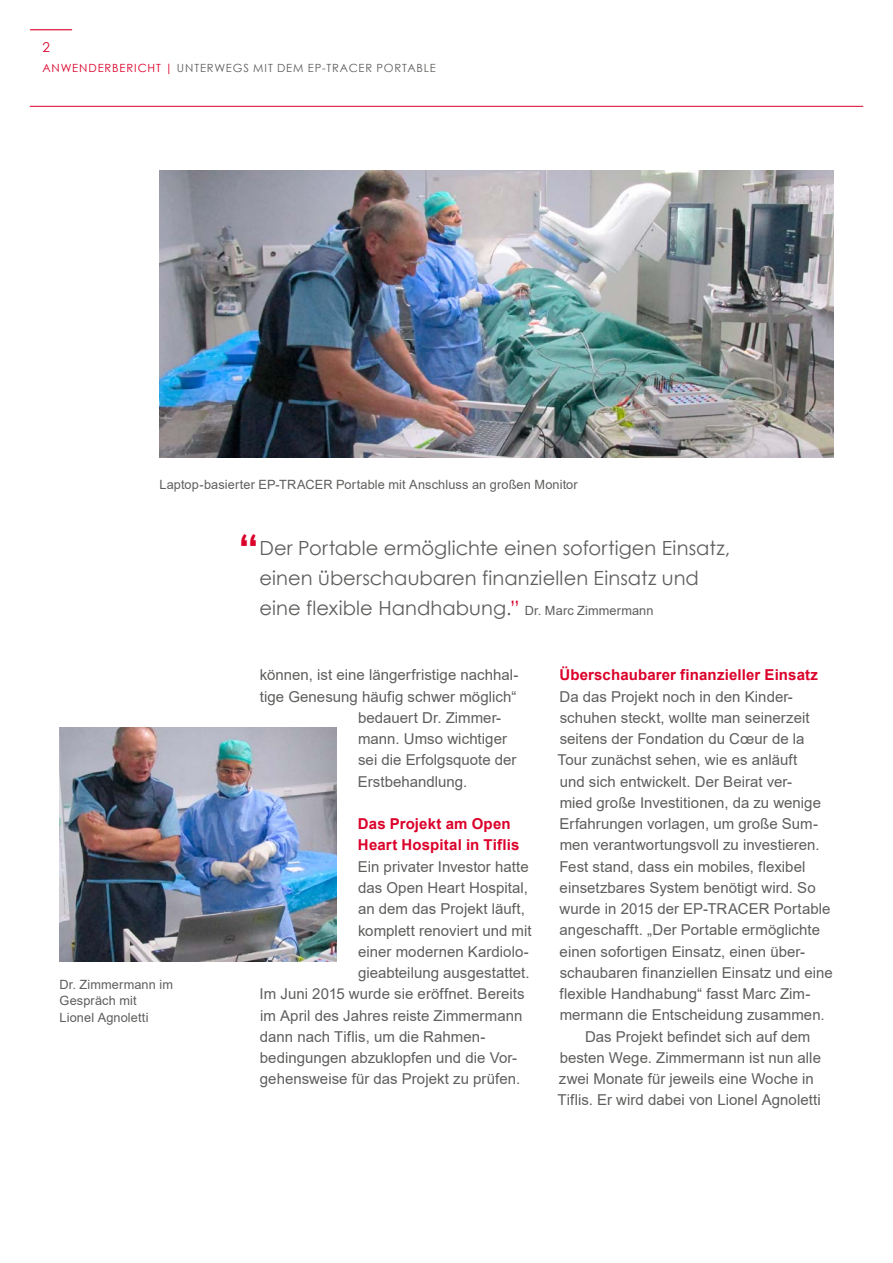
<style>
.page{position:relative;width:893px;height:1263px;background:#fff}
.page>*{position:absolute;margin:0;border:0;box-sizing:border-box;transform-origin:0 0}
.t1{font:700 45px "Century Gothic";color:#db012a}
.t2{font:19.5px/30px "Century Gothic";letter-spacing:.005em;color:#5e5e5d}
.t3{font:15px "Arial";letter-spacing:.005em;color:#5e5e5d}
.t4{font:700 15px/21px "Arial";letter-spacing:.01em;color:#db012a}
.t5{font:13.5px "Century Gothic";color:#db012a}
.t6{font:12.75px/16.5px "Arial";letter-spacing:.01em;color:#5e5e5d}
.t7{font:11.25px "Century Gothic";letter-spacing:.075em;color:#5e5e5d}
.s1{color:#db012a}
.s2{font-family:"Arial";font-size:12.75px}
</style>
<div class="page">
<hr style="left:30px;top:106px;width:833px;height:1px;background:#db012a">
<hr style="left:30px;top:29px;width:42px;height:1px;background:#db012a">
<img style="left:60px;top:727px;width:276px;height:234px">
<img style="left:159px;top:170px;width:674px;height:287px">
<p class="t5" style="left:43px;top:38px;width:9px">2</p>
<p class="t7" style="left:43px;top:60px;width:395px"><span class="s1">ANWENDERBERICHT |</span> UNTERWEGS MIT DEM EP-TRACER PORTABLE</p>
<p class="t6" style="left:159px;top:476px;width:420px">Laptop-basierter EP-TRACER Portable mit Anschluss an großen Monitor</p>
<p class="t6" style="left:60px;top:976px;width:115px">Dr. Zimmermann im<br>Gespräch mit<br>Lionel Agnoletti</p>
<h1 class="t1" style="left:238px;top:517px;width:23px">“</h1>
<h2 class="t2" style="left:259px;top:532px;width:472px">Der Portable ermöglichte einen sofortigen Einsatz, einen überschaubaren finanziellen Einsatz und eine flexible Handhabung.<span class="s1">”</span> <span class="s2">Dr. Marc Zimmermann</span></h2>
<p class="t3" style="left:260px;top:665px;width:260px">können, ist eine längerfristige nachhal-</p>
<p class="t3" style="left:260px;top:686px;width:258px">tige Genesung häufig schwer möglich“</p>
<p class="t3" style="left:358px;top:707px;width:145px">bedauert Dr. Zimmer-</p>
<p class="t3" style="left:358px;top:728px;width:151px">mann. Umso wichtiger</p>
<p class="t3" style="left:358px;top:750px;width:160px">sei die Erfolgsquote der</p>
<p class="t3" style="left:358px;top:771px;width:111px">Erstbehandlung.</p>
<p class="t4" style="left:358px;top:814px;width:163px">Das Projekt am Open<br>Heart Hospital in Tiflis</p>
<p class="t3" style="left:358px;top:856px;width:172px">Ein privater Investor hatte</p>
<p class="t3" style="left:358px;top:877px;width:171px">das Open Heart Hospital,</p>
<p class="t3" style="left:358px;top:899px;width:168px">an dem das Projekt läuft,</p>
<p class="t3" style="left:358px;top:920px;width:175px">komplett renoviert und mit</p>
<p class="t3" style="left:358px;top:941px;width:172px">einer modernen Kardiolo-</p>
<p class="t3" style="left:358px;top:962px;width:173px">gieabteilung ausgestattet.</p>
<p class="t3" style="left:260px;top:984px;width:266px">Im Juni 2015 wurde sie eröffnet. Bereits</p>
<p class="t3" style="left:260px;top:1005px;width:264px">im April des Jahres reiste Zimmermann</p>
<p class="t3" style="left:260px;top:1026px;width:227px">dann nach Tiflis, um die Rahmen-</p>
<p class="t3" style="left:260px;top:1047px;width:259px">bedingungen abzuklopfen und die Vor-</p>
<p class="t3" style="left:260px;top:1069px;width:262px">gehensweise für das Projekt zu prüfen.</p>
<p class="t4" style="left:559px;top:665px;width:260px">Überschaubarer finanzieller Einsatz</p>
<p class="t3" style="left:559px;top:686px;width:235px">Da das Projekt noch in den Kinder-</p>
<p class="t3" style="left:560px;top:707px;width:251px">schuhen steckt, wollte man seinerzeit</p>
<p class="t3" style="left:560px;top:728px;width:246px">seitens der Fondation du Cœur de la</p>
<p class="t3" style="left:557px;top:750px;width:241px">Tour zunächst sehen, wie es anläuft</p>
<p class="t3" style="left:560px;top:771px;width:234px">und sich entwickelt. Der Beirat ver-</p>
<p class="t3" style="left:560px;top:792px;width:263px">mied große Investitionen, da zu wenige</p>
<p class="t3" style="left:559px;top:813px;width:260px">Erfahrungen vorlagen, um große Sum-</p>
<p class="t3" style="left:560px;top:835px;width:261px">men verantwortungsvoll zu investieren.</p>
<p class="t3" style="left:559px;top:856px;width:247px">Fest stand, dass ein mobiles, flexibel</p>
<p class="t3" style="left:560px;top:877px;width:258px">einsetzbares System benötigt wird. So</p>
<p class="t3" style="left:560px;top:898px;width:272px">wurde in 2015 der EP-TRACER Portable</p>
<p class="t3" style="left:560px;top:920px;width:262px">angeschafft. „Der Portable ermöglichte</p>
<p class="t3" style="left:560px;top:941px;width:247px">einen sofortigen Einsatz, einen über-</p>
<p class="t3" style="left:560px;top:962px;width:275px">schaubaren finanziellen Einsatz und eine</p>
<p class="t3" style="left:560px;top:983px;width:252px">flexible Handhabung“ fasst Marc Zim-</p>
<p class="t3" style="left:560px;top:1005px;width:267px">mermann die Entscheidung zusammen.</p>
<p class="t3" style="left:585px;top:1026px;width:227px">Das Projekt befindet sich auf dem</p>
<p class="t3" style="left:560px;top:1047px;width:263px">besten Wege. Zimmermann ist nun alle</p>
<p class="t3" style="left:559px;top:1069px;width:256px">zwei Monate für jeweils eine Woche in</p>
<p class="t3" style="left:557px;top:1090px;width:265px">Tiflis. Er wird dabei von Lionel Agnoletti</p>
</div>
